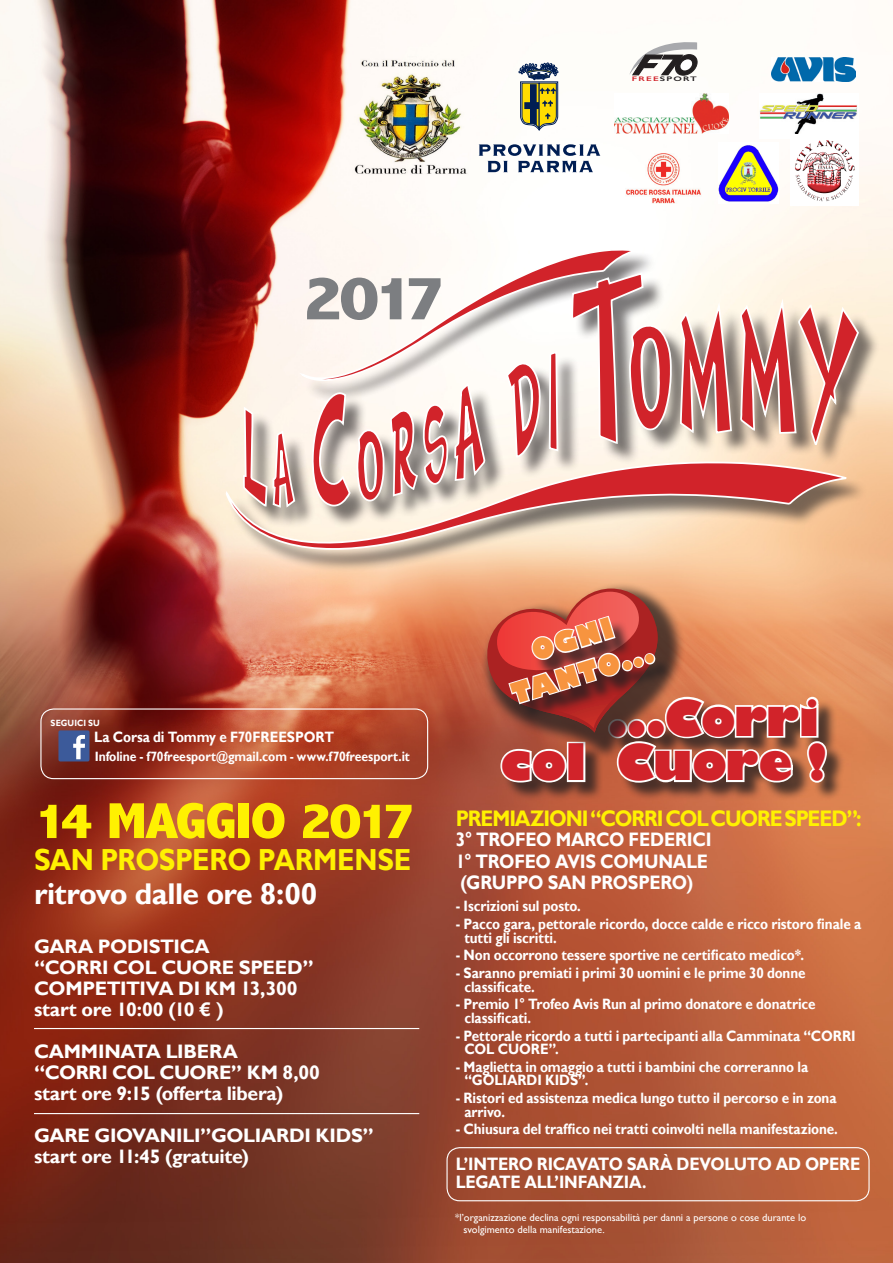
<style>
.page{position:relative;width:893px;height:1263px;background:#fff}
.page>*{position:absolute;margin:0;border:0;box-sizing:border-box;transform-origin:0 0}
.t1{font:800 condensed 63px "Abadi";color:#7c7e81;scale:1.25 1}
.t2{font:800 condensed 51px "Abadi";letter-spacing:-.05em;color:#fff101;scale:1.25 1}
.t3{font:800 49.05px/44.4px "Gill Sans";letter-spacing:-.02em;color:#d1232a;text-align:right}
.t4{font:700 30.45px "Gill Sans";letter-spacing:-.015em;color:#fff101;scale:.9 1}
.t5{font:700 30px "Gill Sans";letter-spacing:-.02em;color:#fff}
.t6{font:800 27.9px "Gill Sans";color:#f7943f;scale:.95 1}
.t7{font:700 22.5px "Gill Sans";letter-spacing:-.055em;color:#fff101;scale:.9 1}
.t8{font:700 19.5px "Gill Sans";letter-spacing:-.015em;color:#fff}
.t9{font:700 19.5px "Gill Sans";letter-spacing:-.015em;color:#fff;scale:.9 1}
.t10{font:700 18px/18px "Gill Sans";letter-spacing:-.015em;color:#fff;scale:.9 1}
.t11{font:700 15px/13.5px "Gill Sans";letter-spacing:-.01em;color:#fff;scale:.9 1}
.t12{font:700 13.5px "Gill Sans";letter-spacing:-.005em;color:#fff;scale:.9 1}
.t13{font:10.5px/12.6px "Gill Sans";color:#fff}
.t14{font:700 9px "Gill Sans";letter-spacing:.02em;color:#fff;scale:.9 1}
.t15{font:600 6.6px "Gill Sans";letter-spacing:.115em;color:#231f20;scale:1.52 1}
.s1{color:#d1232a}
</style>
<div class="page">
<img style="left:0;top:0;width:893px;height:1263px">
<div style="left:40px;top:708px;width:388px;height:71px;border:1px solid #fff;border-radius:13px"></div>
<div style="left:58px;top:730px;width:32px;height:31px;background:#3c5a9a;border-radius:2px"></div>
<svg style="left:73px;top:735px;width:12px;height:24px"></svg>
<hr style="left:34px;top:1028px;width:385px;height:1px;background:#fff">
<hr style="left:34px;top:1113px;width:385px;height:1px;background:#fff">
<div style="left:229px;top:252px;width:651px;height:320px;background:#231f20;opacity:.6"></div>
<svg style="left:225px;top:461px;width:78px;height:90px;background:#ecdccb"></svg>
<svg style="left:296px;top:248px;width:7px;height:134px"></svg>
<svg style="left:242px;top:195px;width:54px;height:456px;background:#dda699"></svg>
<img style="left:303px;top:0;width:557px;height:1046px">
<img style="left:719px;top:142px;width:60px;height:62px">
<img style="left:790px;top:135px;width:69px;height:70px">
<div style="left:446px;top:1147px;width:424px;height:54px;border:1px solid #fff;border-radius:13px"></div>
<p class="t1" style="left:303px;top:262px;width:116px">2017</p>
<p class="t15" style="left:632px;top:75px;width:44px"><span class="s1">FREE</span>SPORT</p>
<p class="t14" style="left:51px;top:718px;width:56px">SEGUICI SU</p>
<p class="t11" style="left:94px;top:730px;width:268px">La Corsa di Tommy e F70FREESPORT</p>
<p class="t12" style="left:95px;top:749px;width:352px">Infoline - f70freesport@gmail.com - www.f70freesport.it</p>
<p class="t2" style="left:34px;top:791px;width:307px">14 MAGGIO 2017</p>
<p class="t4" style="left:34px;top:841px;width:421px">SAN PROSPERO PARMENSE</p>
<p class="t5" style="left:34px;top:876px;width:285px">ritrovo dalle ore 8:00</p>
<p class="t8" style="left:34px;top:934px;width:177px">GARA PODISTICA</p>
<p class="t8" style="left:34px;top:955px;width:281px">“CORRI COL CUORE SPEED”</p>
<p class="t8" style="left:34px;top:976px;width:265px">COMPETITIVA DI KM 13,300</p>
<p class="t8" style="left:34px;top:997px;width:191px">start ore 10:00 (10 € )</p>
<p class="t8" style="left:34px;top:1039px;width:206px">CAMMINATA LIBERA</p>
<p class="t8" style="left:34px;top:1060px;width:287px">“CORRI COL CUORE” KM 8,00</p>
<p class="t8" style="left:34px;top:1081px;width:251px">start ore 9:15 (offerta libera)</p>
<p class="t8" style="left:34px;top:1123px;width:341px">GARE GIOVANILI”GOLIARDI KIDS”</p>
<p class="t8" style="left:34px;top:1144px;width:217px">start ore 11:45 (gratuite)</p>
<p class="t6" style="left:526px;top:630px;width:90px;rotate:-17deg">OGNI</p>
<p class="t6" style="left:506px;top:673px;width:156px;rotate:-17deg">TANTO...</p>
<p class="t3" style="left:500px;top:695px;width:328px">...Corri<br>col Cuore !</p>
<p class="t7" style="left:456px;top:805px;width:452px">PREMIAZIONI “CORRI COL CUORE SPEED”:</p>
<p class="t9" style="left:456px;top:827px;width:286px">3° TROFEO MARCO FEDERICI</p>
<p class="t9" style="left:456px;top:850px;width:282px">1° TROFEO AVIS COMUNALE</p>
<p class="t9" style="left:460px;top:871px;width:260px">(GRUPPO SAN PROSPERO)</p>
<p class="t11" style="left:456px;top:900px;width:140px">- Iscrizioni sul posto.</p>
<p class="t11" style="left:464px;top:918px;width:442px;text-indent:-9px">- Pacco gara, pettorale ricordo, docce calde e ricco ristoro finale a tutti gli iscritti.</p>
<p class="t11" style="left:456px;top:949px;width:388px">- Non occorrono tessere sportive ne certificato medico*.</p>
<p class="t11" style="left:464px;top:967px;width:381px;text-indent:-9px">- Saranno premiati i primi 30 uomini e le prime 30 donne classificate.</p>
<p class="t11" style="left:464px;top:998px;width:392px;text-indent:-9px">- Premio 1° Trofeo Avis Run al primo donatore e donatrice classificati.</p>
<p class="t11" style="left:464px;top:1029px;width:436px;text-indent:-9px">- Pettorale ricordo a tutti i partecipanti alla Camminata “CORRI<br>COL CUORE”.</p>
<p class="t11" style="left:464px;top:1060px;width:383px;text-indent:-9px">- Maglietta in omaggio a tutti i bambini che correranno la “GOLIARDI KIDS”.</p>
<p class="t11" style="left:464px;top:1092px;width:415px;text-indent:-9px">- Ristori ed assistenza medica lungo tutto il percorso e in zona arrivo.</p>
<p class="t11" style="left:456px;top:1123px;width:426px">- Chiusura del traffico nei tratti coinvolti nella manifestazione.</p>
<p class="t10" style="left:456px;top:1155px;width:451px">L’INTERO RICAVATO SARÀ DEVOLUTO AD OPERE<br>LEGATE ALL’INFANZIA.</p>
<p class="t13" style="left:463px;top:1210px;width:344px;text-indent:-9px">*l’organizzazione declina ogni responsabilità per danni a persone o cose durante lo svolgimento della manifestazione.</p>
</div>
